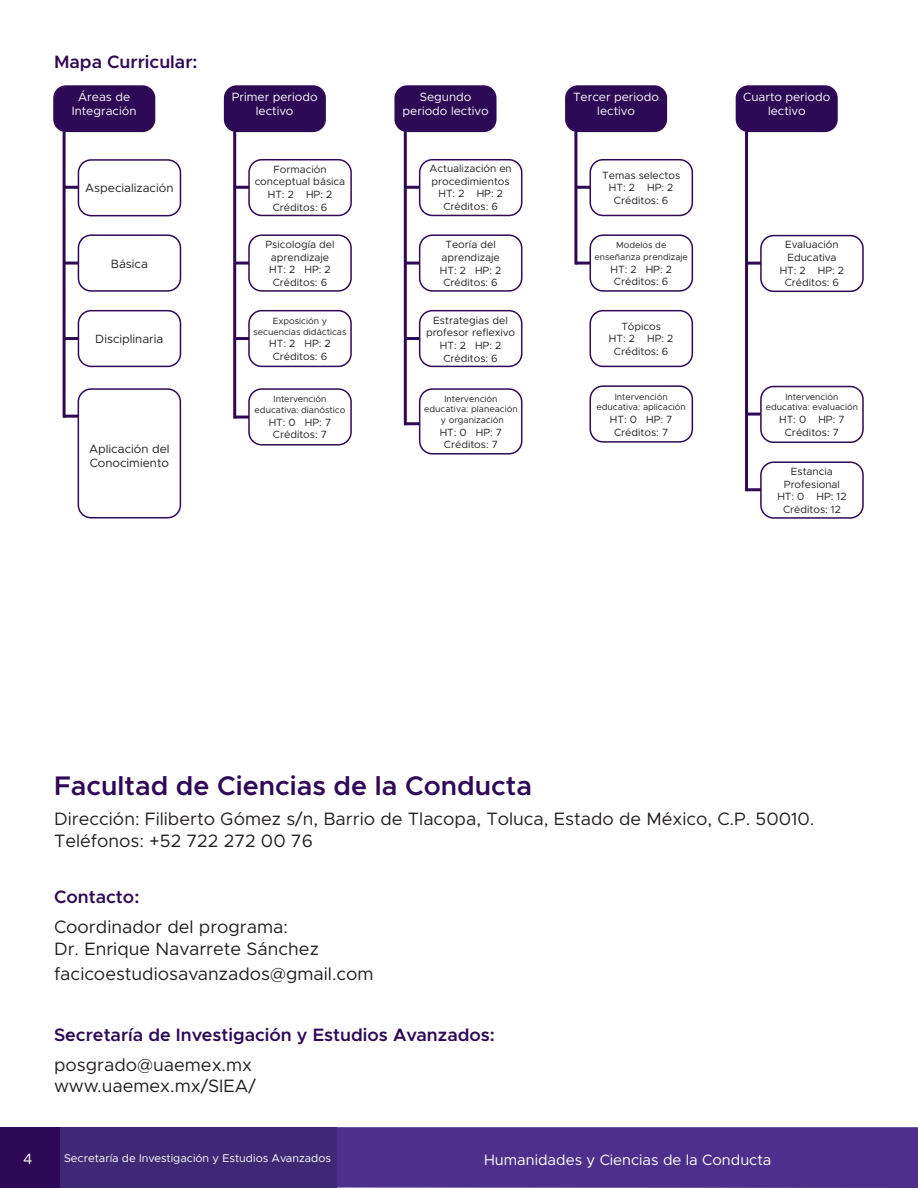
<style>
.page{position:relative;width:918px;height:1188px;background:#fff}
.page>*{position:absolute;margin:0;border:0;box-sizing:border-box;transform-origin:0 0}
.t1{font:600 27px "Metropolis";color:#2e0955}
.t2{font:18px "Metropolis";color:#231f20}
.t3{font:600 18px "Metropolis";color:#2e0955}
.t4{font:15px "Metropolis";color:#fff}
.Estilo_de_párrafo_1{font:12px/14.4px "Metropolis";color:#fff;text-align:center}
.Estilo_de_párrafo_1-2{font:12px/14.4px "Metropolis";color:#231f20}
.t5{font:11.25px "Metropolis";color:#fff}
.t6{font:10.5px/12.8px "Metropolis";color:#231f20;text-align:center}
.t7{font:9px/10.8px "Metropolis";color:#231f20;text-align:center}
</style>
<div class="page">
<div style="left:337px;top:1127px;width:581px;height:61px;background:#4e2f8c"></div>
<div style="left:60px;top:1127px;width:277px;height:61px;background:#402974"></div>
<div style="left:0;top:1127px;width:60px;height:61px;background:#2e0955"></div>
<div style="left:53px;top:85px;width:102px;height:47px;background:#2e0955;border-radius:13px"></div>
<div style="left:78px;top:159px;width:103px;height:57px;border:2px solid #2e0955;border-radius:13px"></div>
<div style="left:78px;top:234px;width:103px;height:58px;border:2px solid #2e0955;border-radius:13px"></div>
<div style="left:78px;top:310px;width:103px;height:57px;border:2px solid #2e0955;border-radius:13px"></div>
<hr style="left:63px;top:131px;width:3px;height:287px;background:#2e0955">
<hr style="left:63px;top:337px;width:15px;height:3px;background:#2e0955">
<hr style="left:64px;top:262px;width:14px;height:3px;background:#2e0955">
<hr style="left:64px;top:186px;width:14px;height:3px;background:#2e0955">
<div style="left:224px;top:85px;width:102px;height:47px;background:#2e0955;border-radius:13px"></div>
<div style="left:248px;top:159px;width:104px;height:57px;border:2px solid #2e0955;border-radius:13px"></div>
<div style="left:248px;top:234px;width:104px;height:58px;border:2px solid #2e0955;border-radius:13px"></div>
<div style="left:248px;top:310px;width:104px;height:57px;border:2px solid #2e0955;border-radius:13px"></div>
<hr style="left:233px;top:131px;width:3px;height:288px;background:#2e0955">
<hr style="left:234px;top:337px;width:15px;height:3px;background:#2e0955">
<hr style="left:234px;top:262px;width:15px;height:3px;background:#2e0955">
<hr style="left:235px;top:186px;width:14px;height:3px;background:#2e0955">
<div style="left:394px;top:85px;width:103px;height:47px;background:#2e0955;border-radius:13px"></div>
<div style="left:419px;top:159px;width:103px;height:57px;border:2px solid #2e0955;border-radius:13px"></div>
<div style="left:419px;top:234px;width:103px;height:58px;border:2px solid #2e0955;border-radius:13px"></div>
<div style="left:419px;top:310px;width:103px;height:57px;border:2px solid #2e0955;border-radius:13px"></div>
<hr style="left:404px;top:131px;width:3px;height:294px;background:#2e0955">
<hr style="left:405px;top:337px;width:15px;height:3px;background:#2e0955">
<hr style="left:405px;top:262px;width:15px;height:3px;background:#2e0955">
<hr style="left:406px;top:186px;width:14px;height:3px;background:#2e0955">
<div style="left:565px;top:85px;width:102px;height:47px;background:#2e0955;border-radius:13px"></div>
<div style="left:590px;top:159px;width:103px;height:57px;border:2px solid #2e0955;border-radius:13px"></div>
<div style="left:590px;top:234px;width:103px;height:58px;border:2px solid #2e0955;border-radius:13px"></div>
<hr style="left:574px;top:131px;width:3px;height:134px;background:#2e0955">
<hr style="left:576px;top:262px;width:14px;height:3px;background:#2e0955">
<hr style="left:576px;top:186px;width:14px;height:3px;background:#2e0955">
<div style="left:736px;top:85px;width:102px;height:47px;background:#2e0955;border-radius:13px"></div>
<div style="left:760px;top:235px;width:104px;height:57px;border:2px solid #2e0955;border-radius:13px"></div>
<hr style="left:745px;top:131px;width:3px;height:360px;background:#2e0955">
<hr style="left:747px;top:262px;width:14px;height:3px;background:#2e0955">
<div style="left:78px;top:388px;width:103px;height:130px;border:2px solid #2e0955;border-radius:13px"></div>
<hr style="left:63px;top:415px;width:15px;height:3px;background:#2e0955">
<div style="left:248px;top:388px;width:104px;height:58px;border:2px solid #2e0955;border-radius:13px"></div>
<hr style="left:234px;top:416px;width:15px;height:3px;background:#2e0955">
<div style="left:419px;top:388px;width:103px;height:67px;border:2px solid #2e0955;border-radius:13px"></div>
<hr style="left:405px;top:422px;width:15px;height:3px;background:#2e0955">
<div style="left:590px;top:310px;width:103px;height:57px;border:2px solid #2e0955;border-radius:13px"></div>
<div style="left:590px;top:385px;width:103px;height:58px;border:2px solid #2e0955;border-radius:13px"></div>
<div style="left:760px;top:386px;width:104px;height:57px;border:2px solid #2e0955;border-radius:13px"></div>
<hr style="left:747px;top:413px;width:14px;height:3px;background:#2e0955">
<div style="left:760px;top:461px;width:104px;height:58px;border:2px solid #2e0955;border-radius:13px"></div>
<hr style="left:747px;top:488px;width:14px;height:3px;background:#2e0955">
<p class="t3" style="left:54px;top:51px;width:145px">Mapa Curricular:</p>
<p class="Estilo_de_párrafo_1" style="left:72px;top:89px;width:66px">Áreas de<br>Integración</p>
<p class="Estilo_de_párrafo_1-2" style="left:85px;top:181px;width:90px">Aspecialización</p>
<p class="Estilo_de_párrafo_1-2" style="left:111px;top:256px;width:39px">Básica</p>
<p class="Estilo_de_párrafo_1-2" style="left:95px;top:332px;width:70px">Disciplinaria</p>
<p class="Estilo_de_párrafo_1-2" style="left:89px;top:441px;width:82px">Aplicación del<br>Conocimiento</p>
<p class="Estilo_de_párrafo_1" style="left:232px;top:89px;width:87px">Primer periodo lectivo</p>
<p class="t6" style="left:255px;top:163px;width:92px">Formación conceptual básica</p>
<p class="t6" style="left:268px;top:188px;width:66px">HT: 2 HP: 2</p>
<p class="t6" style="left:273px;top:201px;width:56px">Créditos: 6</p>
<p class="t6" style="left:265px;top:238px;width:70px">Psicología del aprendizaje</p>
<p class="t6" style="left:269px;top:263px;width:63px">HT: 2 HP: 2</p>
<p class="t6" style="left:273px;top:276px;width:56px">Créditos: 6</p>
<p class="t7" style="left:253px;top:316px;width:95px">Exposición y secuencias didácticas</p>
<p class="t6" style="left:269px;top:337px;width:63px">HT: 2 HP: 2</p>
<p class="t6" style="left:273px;top:350px;width:56px">Créditos: 6</p>
<p class="t7" style="left:255px;top:394px;width:92px">Intervención educativa: dianóstico</p>
<p class="t6" style="left:269px;top:416px;width:64px">HT: 0 HP: 7</p>
<p class="t6" style="left:273px;top:428px;width:56px">Créditos: 7</p>
<p class="Estilo_de_párrafo_1" style="left:403px;top:89px;width:88px">Segundo periodo lectivo</p>
<p class="t6" style="left:430px;top:162px;width:84px;text-align:left">Actualización en procedimientos</p>
<p class="t6" style="left:438px;top:187px;width:66px">HT: 2 HP: 2</p>
<p class="t6" style="left:443px;top:200px;width:56px">Créditos: 6</p>
<p class="t6" style="left:441px;top:238px;width:60px">Teoría del aprendizaje</p>
<p class="t6" style="left:440px;top:264px;width:63px">HT: 2 HP: 2</p>
<p class="t6" style="left:443px;top:276px;width:56px">Créditos: 6</p>
<p class="t6" style="left:426px;top:314px;width:91px">Estrategias del profesor reflexivo</p>
<p class="t6" style="left:440px;top:339px;width:63px">HT: 2 HP: 2</p>
<p class="t6" style="left:443px;top:352px;width:56px">Créditos: 6</p>
<p class="t7" style="left:444px;top:393px;width:55px">Intervención</p>
<p class="t7" style="left:424px;top:404px;width:95px">educativa: planeación</p>
<p class="t7" style="left:441px;top:415px;width:65px">y organización</p>
<p class="t6" style="left:440px;top:426px;width:64px">HT: 0 HP: 7</p>
<p class="t6" style="left:444px;top:438px;width:56px">Créditos: 7</p>
<p class="Estilo_de_párrafo_1" style="left:573px;top:89px;width:88px">Tercer periodo lectivo</p>
<p class="t6" style="left:602px;top:169px;width:80px">Temas selectos</p>
<p class="t6" style="left:609px;top:181px;width:66px">HT: 2 HP: 2</p>
<p class="t6" style="left:614px;top:194px;width:56px">Créditos: 6</p>
<p class="t7" style="left:594px;top:238px;width:95px;line-height:12.6px">Modelos de enseñanza prendizaje</p>
<p class="t6" style="left:611px;top:263px;width:63px">HT: 2 HP: 2</p>
<p class="t6" style="left:614px;top:275px;width:56px">Créditos: 6</p>
<p class="t6" style="left:621px;top:320px;width:41px">Tópicos</p>
<p class="t6" style="left:609px;top:332px;width:66px">HT: 2 HP: 2</p>
<p class="t6" style="left:614px;top:345px;width:56px">Créditos: 6</p>
<p class="t7" style="left:596px;top:391px;width:91px">Intervención educativa: aplicación</p>
<p class="t6" style="left:610px;top:413px;width:64px">HT: 0 HP: 7</p>
<p class="t6" style="left:614px;top:426px;width:56px">Créditos: 7</p>
<p class="Estilo_de_párrafo_1" style="left:743px;top:89px;width:89px">Cuarto periodo lectivo</p>
<p class="t6" style="left:785px;top:238px;width:55px;text-align:left">Evaluación<br>Educativa</p>
<p class="t6" style="left:780px;top:264px;width:66px">HT: 2 HP: 2</p>
<p class="t6" style="left:785px;top:276px;width:56px">Créditos: 6</p>
<p class="t7" style="left:766px;top:391px;width:94px">Intervención educativa: evaluación</p>
<p class="t6" style="left:779px;top:413px;width:67px">HT: 0 HP: 7</p>
<p class="t6" style="left:785px;top:426px;width:56px">Créditos: 7</p>
<p class="t6" style="left:784px;top:465px;width:58px">Estancia<br>Profesional</p>
<p class="t6" style="left:777px;top:490px;width:71px">HT: 0 HP: 12</p>
<p class="t6" style="left:783px;top:503px;width:59px">Créditos: 12</p>
<p class="t1" style="left:54px;top:769px;width:480px">Facultad de Ciencias de la Conducta</p>
<p class="t2" style="left:54px;top:808px;width:762px">Dirección: Filiberto Gómez s/n, Barrio de Tlacopa, Toluca, Estado de México, C.P. 50010.</p>
<p class="t2" style="left:54px;top:830px;width:261px">Teléfonos: +52 722 272 00 76</p>
<p class="t3" style="left:54px;top:885px;width:87px">Contacto:</p>
<p class="t2" style="left:54px;top:916px;width:236px">Coordinador del programa:</p>
<p class="t2" style="left:54px;top:937px;width:266px">Dr. Enrique Navarrete Sánchez</p>
<p class="t2" style="left:54px;top:963px;width:321px">facicoestudiosavanzados@gmail.com</p>
<p class="t3" style="left:54px;top:1023px;width:442px">Secretaría de Investigación y Estudios Avanzados:</p>
<p class="t2" style="left:54px;top:1053px;width:200px">posgrado@uaemex.mx</p>
<p class="t2" style="left:54px;top:1075px;width:203px">www.uaemex.mx/SIEA/</p>
<h3 class="t4" style="left:23px;top:1149px;width:11px">4</h3>
<p class="t5" style="left:64px;top:1151px;width:269px">Secretaría de Investigación y Estudios Avanzados</p>
<h3 class="t4" style="left:484px;top:1151px;width:289px">Humanidades y Ciencias de la Conducta</h3>
</div>
